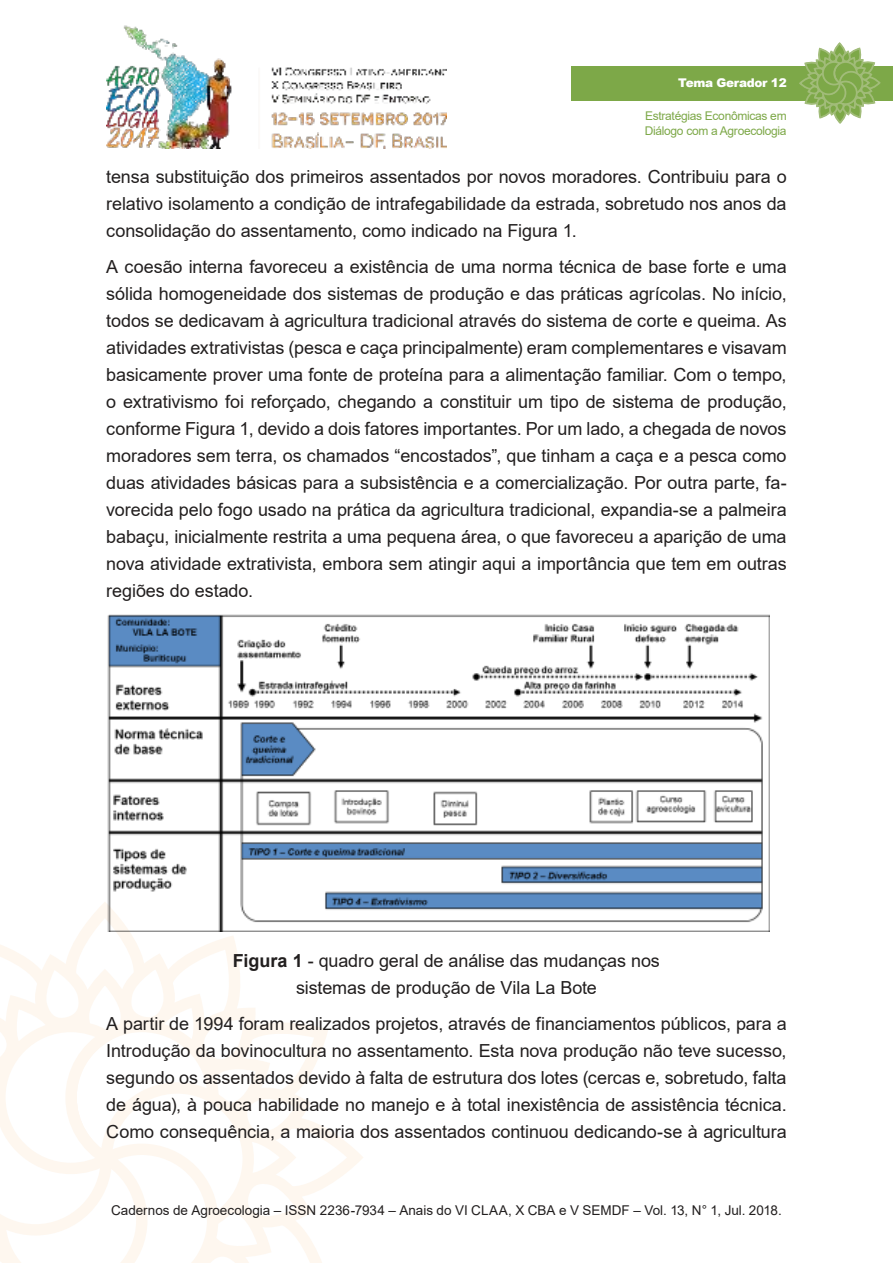
<style>
.page{position:relative;width:893px;height:1263px;background:#fff}
.page>*{position:absolute;margin:0;border:0;box-sizing:border-box;transform-origin:0 0}
.t1{font:18px/27px "Arial";letter-spacing:-.005em;color:#221f1f;text-align:justify}
.t2{font:13.5px "Arial";color:#221f1f}
.t3{font:12px/14.4px "Arial";letter-spacing:-.025em;color:#7da848}
.t4{font:900 12px "Arial";letter-spacing:-.025em;color:#fff}
.s1{font-weight:700}
</style>
<div class="page">
<img style="left:106px;top:25px;width:340px;height:124px">
<svg style="left:0;top:910px;width:363px;height:353px"></svg>
<div style="left:571px;top:66px;width:322px;height:34px;background:#7da848"></div>
<svg style="left:798px;top:43px;width:83px;height:81px"></svg>
<img style="left:106px;top:614px;width:663px;height:318px">
<p class="t4" style="left:678px;top:76px;width:110px">Tema Gerador 12</p>
<p class="t3" style="left:645px;top:110px;width:143px">Estratégias Econômicas em<br>Diálogo com a Agroecologia</p>
<p class="t1" style="left:106px;top:165px;width:682px">tensa substituição dos primeiros assentados por novos moradores. Contribuiu para o relativo isolamento a condição de intrafegabilidade da estrada, sobretudo nos anos da consolidação do assentamento, como indicado na Figura 1.</p>
<p class="t1" style="left:106px;top:255px;width:682px">A coesão interna favoreceu a existência de uma norma técnica de base forte e uma sólida homogeneidade dos sistemas de produção e das práticas agrícolas. No início, todos se dedicavam à agricultura tradicional através do sistema de corte e queima. As atividades extrativistas (pesca e caça principalmente) eram complementares e visavam basicamente prover uma fonte de proteína para a alimentação familiar. Com o tempo, o extrativismo foi reforçado, chegando a constituir um tipo de sistema de produção, conforme Figura 1, devido a dois fatores importantes. Por um lado, a chegada de novos moradores sem terra, os chamados “encostados”, que tinham a caça e a pesca como duas atividades básicas para a subsistência e a comercialização. Por outra parte, fa&shy;vorecida pelo fogo usado na prática da agricultura tradicional, expandia-se a palmeira babaçu, inicialmente restrita a uma pequena área, o que favoreceu a aparição de uma nova atividade extrativista, embora sem atingir aqui a importância que tem em outras regiões do estado.</p>
<p class="t1" style="left:233px;top:949px;width:428px;text-align:center"><span class="s1">Figura 1</span> - quadro geral de análise das mudanças nos sistemas de produção de Vila La Bote</p>
<p class="t1" style="left:106px;top:1012px;width:682px">A partir de 1994 foram realizados projetos, através de financiamentos públicos, para a Introdução da bovinocultura no assentamento. Esta nova produção não teve sucesso, segundo os assentados devido à falta de estrutura dos lotes (cercas e, sobretudo, falta de água), à pouca habilidade no manejo e à total inexistência de assistência técnica.<br>Como consequência, a maioria dos assentados continuou dedicando-se à agricultura</p>
<p class="t2" style="left:111px;top:1205px;width:672px">Cadernos de Agroecologia – ISSN 2236-7934 – Anais do VI CLAA, X CBA e V SEMDF – Vol. 13, N° 1, Jul. 2018.</p>
</div>
